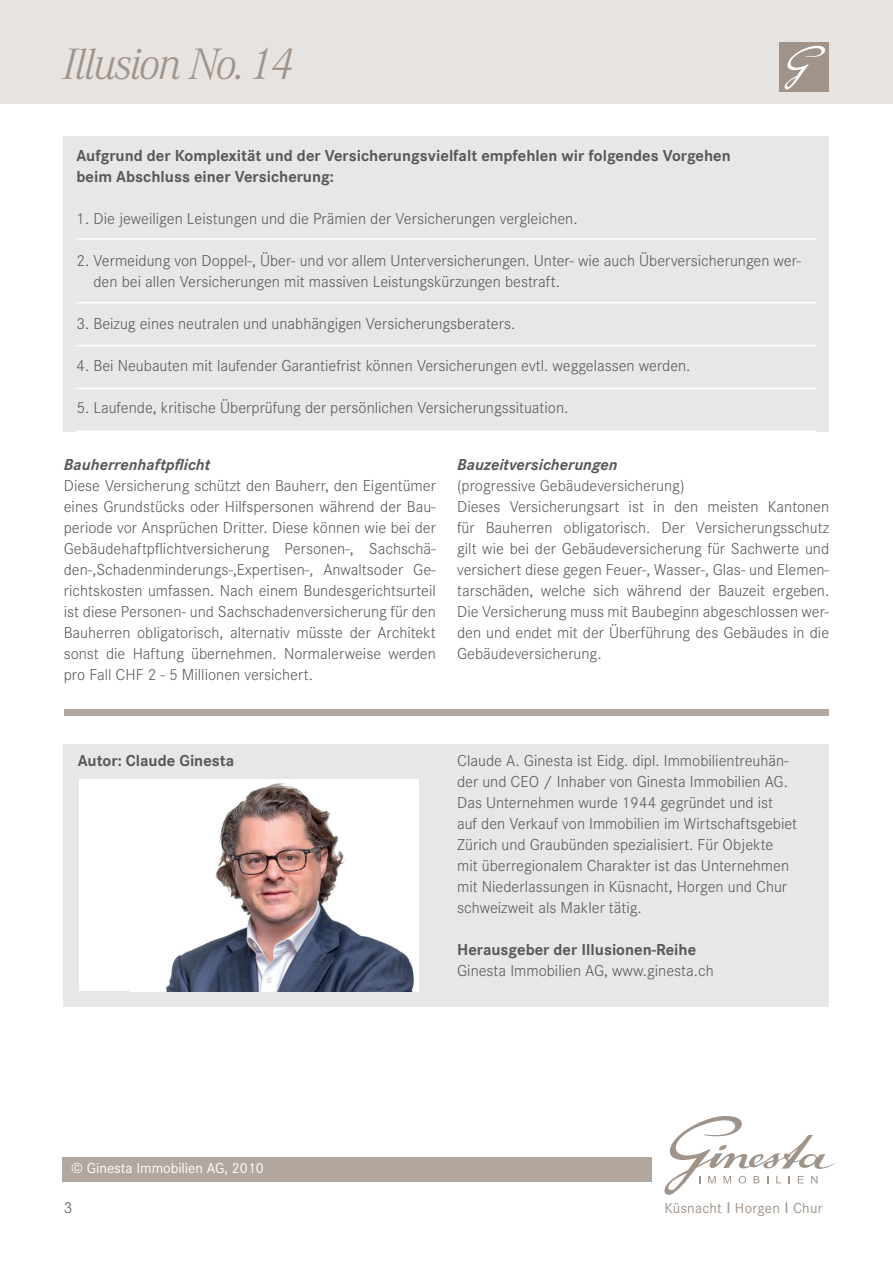
<style>
.page{position:relative;width:893px;height:1263px;background:#fff}
.page>*{position:absolute;margin:0;border:0;box-sizing:border-box;transform-origin:0 0}
.t1{font:italic 300 45.6px "Corporate A";letter-spacing:-.04em;color:#a0948a}
.t2{font:300 16.5px/21px "Corporate S";color:#57585a}
.t3{font:700 16.5px/21px "Corporate S";color:#57585a}
.t4{font:italic 700 16.5px "Corporate S";color:#57585a}
.t5{font:15px "Corporate S";color:#fff}
.t6{font:15px "Corporate S";letter-spacing:.015em;color:#a0948a}
.s1{font-family:"Arial"}
</style>
<div class="page">
<div style="left:64px;top:136px;width:765px;height:295px;background:#e6e7e9"></div>
<hr style="left:77px;top:238px;width:739px;height:2px;background:#fff">
<hr style="left:77px;top:302px;width:739px;height:1px;background:#fff">
<hr style="left:77px;top:345px;width:739px;height:1px;background:#fff">
<hr style="left:77px;top:388px;width:739px;height:1px;background:#fff">
<hr style="left:77px;top:430px;width:739px;height:2px;background:#fff">
<div style="left:0;top:0;width:893px;height:104px;background:#e7e3e1"></div>
<svg style="left:664px;top:1116px;width:171px;height:79px"></svg>
<div style="left:63px;top:1157px;width:589px;height:24px;background:#b1a79e"></div>
<div style="left:779px;top:43px;width:50px;height:49px;background:#a0948a"></div>
<svg style="left:785px;top:45px;width:40px;height:44px"></svg>
<div style="left:64px;top:709px;width:765px;height:6px;background:#b1a79e"></div>
<div style="left:64px;top:744px;width:765px;height:262px;background:#e6e7e9"></div>
<div style="left:79px;top:779px;width:340px;height:212px;background:#fff"></div>
<img style="left:166px;top:783px;width:248px;height:208px">
<h1 class="t1" style="left:63px;top:33px;width:233px">Illusion No. 14</h1>
<p class="t3" style="left:77px;top:144px;width:656px">Aufgrund der Komplexität und der Versicherungsvielfalt empfehlen wir folgendes Vorgehen beim Abschluss einer Versicherung:</p>
<p class="t2" style="left:77px;top:208px;width:503px">1. Die jeweiligen Leistungen und die Prämien der Versicherungen vergleichen.</p>
<p class="t2" style="left:93px;top:250px;width:709px;text-indent:-17px">2. Vermeidung von Doppel-, Über- und vor allem Unterversicherungen. Unter- wie auch Überversicherungen wer&shy;den bei allen Versicherungen mit massiven Leistungskürzungen bestraft.</p>
<p class="t2" style="left:77px;top:313px;width:440px">3. Beizug eines neutralen und unabhängigen Versicherungsberaters.</p>
<p class="t2" style="left:77px;top:355px;width:615px">4. Bei Neubauten mit laufender Garantiefrist können Versicherungen evtl. weggelassen werden.</p>
<p class="t2" style="left:77px;top:397px;width:493px">5. Laufende, kritische Überprüfung der persönlichen Versicherungssituation.</p>
<p class="t4" style="left:64px;top:454px;width:148px">Bauherrenhaftpflicht</p>
<p class="t2" style="left:64px;top:474px;width:374px;text-align:justify">Diese Versicherung schützt den Bauherr, den Eigentümer eines Grundstücks oder Hilfspersonen während der Bau&shy;periode vor Ansprüchen Dritter. Diese können wie bei der Gebäudehaftpflichtversicherung Personen-, Sachschä&shy;den-,Schadenminderungs-,Expertisen-, Anwaltsoder Ge&shy;richtskosten umfassen. Nach einem Bundesgerichtsurteil ist diese Personen- und Sachschadenversicherung für den Bauherren obligatorisch, alternativ müsste der Architekt sonst die Haftung übernehmen. Normalerweise werden pro Fall CHF 2 - 5 Millionen versichert.</p>
<p class="t4" style="left:457px;top:453px;width:162px">Bauzeitversicherungen</p>
<p class="t2" style="left:457px;top:474px;width:374px">(progressive Gebäudeversicherung)<br>Dieses Versicherungsart ist in den meisten Kantonen für Bauherren obligatorisch. Der Versicherungsschutz gilt wie bei der Gebäudeversicherung für Sachwerte und versichert diese gegen Feuer-, Wasser-, Glas- und Elemen&shy;tarschäden, welche sich während der Bauzeit ergeben.<br>Die Versicherung muss mit Baubeginn abgeschlossen wer&shy;den und endet mit der Überführung des Gebäudes in die Gebäudeversicherung.</p>
<p class="t3" style="left:78px;top:749px;width:158px">Autor: Claude Ginesta</p>
<p class="t2" style="left:457px;top:749px;width:341px">Claude A. Ginesta ist Eidg. dipl. Immobilientreuhän&shy;der und CEO / Inhaber von Ginesta Immobilien AG.<br>Das Unternehmen wurde 1944 gegründet und ist auf den Verkauf von Immobilien im Wirtschaftsgebiet Zürich und Graubünden spezialisiert. Für Objekte mit überregionalem Charakter ist das Unternehmen mit Niederlassungen in Küsnacht, Horgen und Chur schweizweit als Makler tätig.</p>
<p class="t3" style="left:457px;top:938px;width:241px">Herausgeber der Illusionen-Reihe</p>
<p class="t2" style="left:457px;top:959px;width:258px">Ginesta Immobilien AG, www.ginesta.ch</p>
<p class="t5" style="left:71px;top:1158px;width:194px">© Ginesta Immobilien AG, 2010</p>
<p class="t5" style="left:256px;top:1158px;width:9px">6</p>
<p class="t2" style="left:64px;top:1196px;width:10px">3</p>
<p class="t6" style="left:664px;top:1198px;width:160px">Küsnacht <span class="s1">Ι</span> Horgen <span class="s1">Ι</span> Chur</p>
</div>
